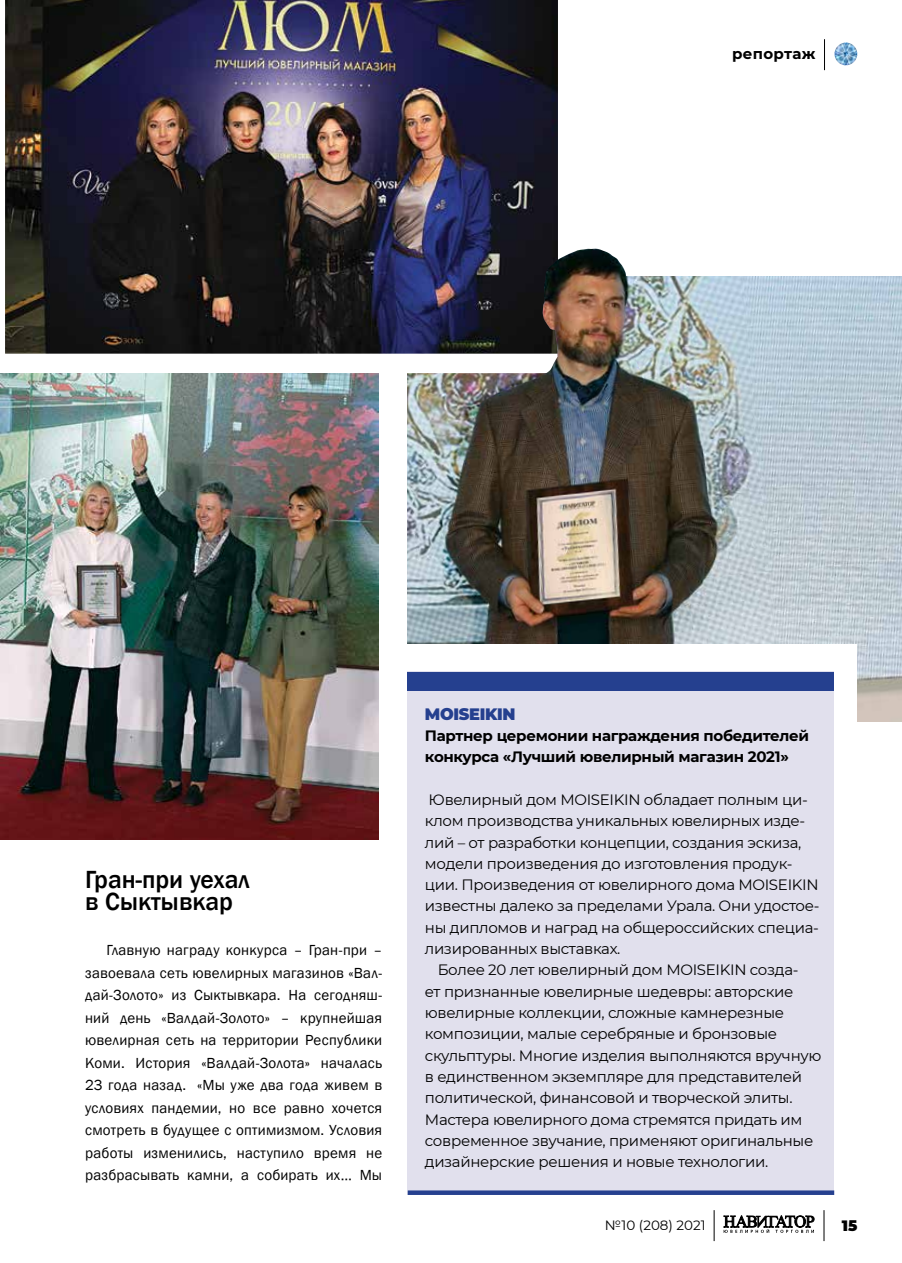
<style>
.page{position:relative;width:902px;height:1263px;background:#fff}
.page>*{position:absolute;margin:0;border:0;box-sizing:border-box;transform-origin:0 0}
.t1{font:500 25.5px/22.5px "Franklin Gothic";color:#000}
.t2{font:900 16.5px "Montserrat";letter-spacing:-.02em;color:#25408f}
.t3{font:15px/21.3px "Montserrat";letter-spacing:-.02em;color:#000}
.t4{font:15px/22.5px "Franklin Gothic";letter-spacing:.015em;color:#000;text-align:justify}
.t5{font:700 15px/21.3px "Montserrat";letter-spacing:-.02em;color:#000}
.t6{font:700 15px "Montserrat";letter-spacing:.02em;color:#000}
.t7{font:900 15px "Montserrat";color:#000}
.t8{font:13.5px "Montserrat";color:#000}
</style>
<div class="page">
<img style="left:834px;top:43px;width:23px;height:22px;border-radius:11px">
<svg style="left:723px;top:1215px;width:91px;height:18px"></svg>
<hr style="left:823px;top:1210px;width:1px;height:31px;background:#000">
<hr style="left:713px;top:1210px;width:1px;height:31px;background:#000">
<hr style="left:824px;top:39px;width:1px;height:31px;background:#000">
<img style="left:407px;top:277px;width:494px;height:444px">
<img style="left:5px;top:0;width:553px;height:373px">
<img style="left:0;top:373px;width:378px;height:467px">
<div style="left:382px;top:644px;width:475px;height:432px;background:#fff"></div>
<div style="left:407px;top:672px;width:426px;height:523px;background:#e1e0ed"></div>
<div style="left:407px;top:672px;width:426px;height:18px;background:#25408f"></div>
<div style="left:407px;top:1190px;width:427px;height:5px;background:#25408f"></div>
<img style="left:473px;top:249px;width:170px;height:184px">
<p class="t6" style="left:732px;top:43px;width:85px">репортаж</p>
<h1 class="t1" style="left:85px;top:868px;width:166px">Гран-при уехал в Сыктывкар</h1>
<p class="t4" style="left:85px;top:939px;width:298px;text-indent:21px">Главную награду конкурса – Гран-при – завоевала сеть ювелирных магазинов «Вал&shy;дай-Золото» из Сыктывкара. На сегодняш&shy;ний день «Валдай-Золото» – крупнейшая ювелирная сеть на территории Республики Коми. История «Валдай-Золота» началась 23 года назад. «Мы уже два года живем в условиях пандемии, но все равно хочется смотреть в будущее с оптимизмом. Условия работы изменились, наступило время не разбрасывать камни, а собирать их… Мы</p>
<p class="t2" style="left:425px;top:701px;width:92px">MOISEIKIN</p>
<p class="t5" style="left:425px;top:724px;width:385px">Партнер церемонии награждения победителей конкурса «Лучший ювелирный магазин 2021»</p>
<p class="t3" style="left:425px;top:788px;width:396px">Ювелирный дом MOISEIKIN обладает полным ци&shy;клом производства уникальных ювелирных изде&shy;лий – от разработки концепции, создания эскиза, модели произведения до изготовления продук&shy;ции. Произведения от ювелирного дома MOISEIKIN известны далеко за пределами Урала. Они удостое&shy;ны дипломов и наград на общероссийских специа&shy;лизированных выставках.</p>
<p class="t3" style="left:425px;top:959px;width:398px;text-indent:13px">Более 20 лет ювелирный дом MOISEIKIN созда-<br>ет признанные ювелирные шедевры: авторские ювелирные коллекции, сложные камнерезные композиции, малые серебряные и бронзовые скульптуры. Многие изделия выполняются вручную в единственном экземпляре для представителей политической, финансовой и творческой элиты.<br>Мастера ювелирного дома стремятся придать им современное звучание, применяют оригинальные дизайнерские решения и новые технологии.</p>
<p class="t8" style="left:605px;top:1216px;width:102px">№10 (208) 2021</p>
<p class="t7" style="left:841px;top:1215px;width:17px">15</p>
</div>
